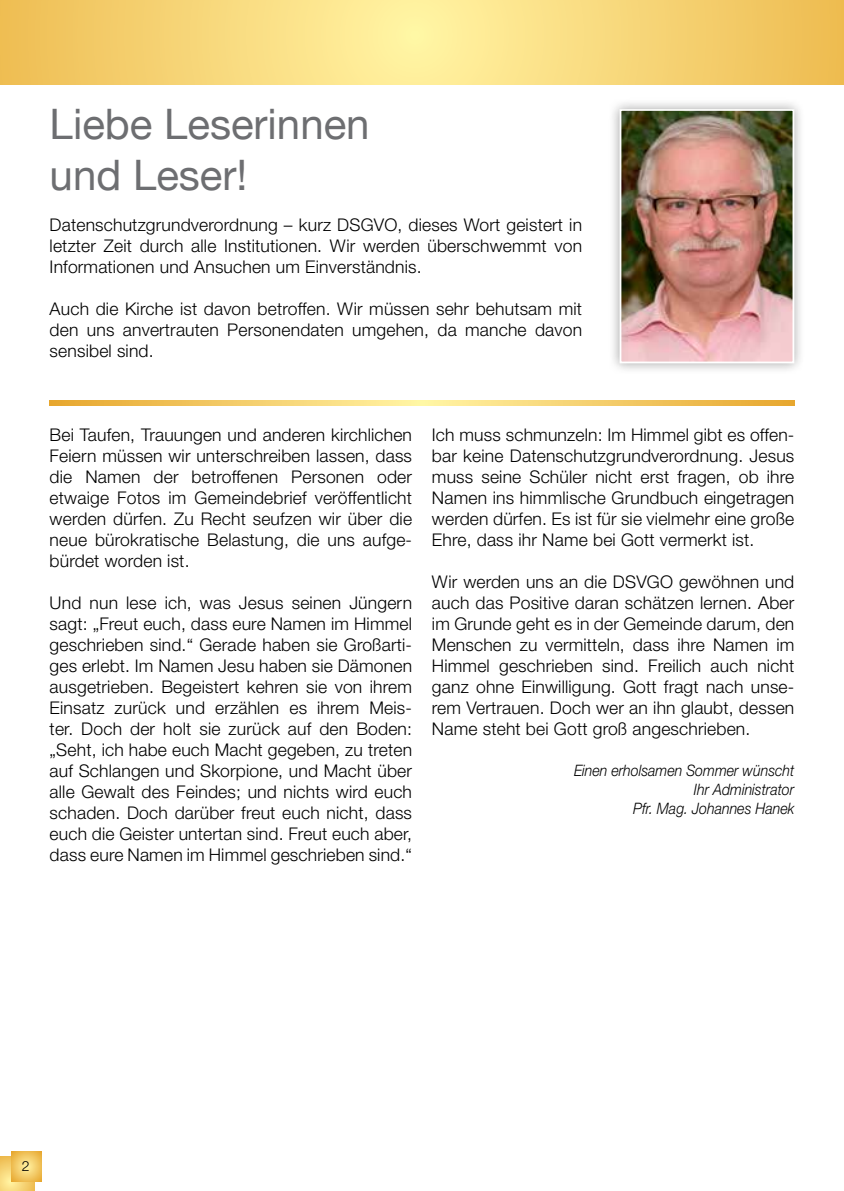
<style>
.page{position:relative;width:844px;height:1191px;background:#fff}
.page>*{position:absolute;margin:0;border:0;box-sizing:border-box;transform-origin:0 0}
.t1{font:42px/50.4px "Helvetica Neue";color:#6d6e71}
.t2{font:300 17.5px/21px "Helvetica Neue";letter-spacing:.01em;color:#000;text-align:justify}
.t3{font:italic 300 15.75px/19.2px "Helvetica Neue";color:#000;text-align:right;scale:.9 1}
.t4{font:300 14px "Helvetica Neue";color:#000}
</style>
<div class="page">
<svg style="left:0;top:1156px;width:35px;height:35px"></svg>
<svg style="left:11px;top:1151px;width:30px;height:30px"></svg>
<svg style="left:0;top:0;width:843px;height:84px;background:#f7d77a"></svg>
<svg style="left:50px;top:400px;width:744px;height:5px;background:#f3cc69"></svg>
<div style="left:608px;top:98px;width:197px;height:277px;background:#000;opacity:.35"></div>
<img style="left:622px;top:112px;width:169px;height:248px">
<div style="left:619px;top:109px;width:175px;height:254px;border:2px solid #fff"></div>
<h1 class="t1" style="left:50px;top:101px;width:321px">Liebe Leserinnen und Leser!</h1>
<p class="t2" style="left:50px;top:214px;width:534px">Datenschutzgrundverordnung – kurz DSGVO, dieses Wort geistert in letzter Zeit durch alle Institutionen. Wir werden überschwemmt von Informationen und Ansuchen um Einverständnis.</p>
<p class="t2" style="left:50px;top:298px;width:534px">Auch die Kirche ist davon betroffen. Wir müssen sehr behutsam mit den uns anvertrauten Personendaten umgehen, da manche davon sensibel sind.</p>
<p class="t2" style="left:50px;top:424px;width:364px">Bei Taufen, Trauungen und anderen kirchlichen Feiern müssen wir unterschreiben lassen, dass die Namen der betroffenen Personen oder etwaige Fotos im Gemeindebrief veröffentlicht werden dürfen. Zu Recht seufzen wir über die neue bürokratische Belastung, die uns aufge&shy;bürdet worden ist.</p>
<p class="t2" style="left:50px;top:592px;width:364px">Und nun lese ich, was Jesus seinen Jüngern sagt: „Freut euch, dass eure Namen im Himmel geschrieben sind.“ Gerade haben sie Großarti&shy;ges erlebt. Im Namen Jesu haben sie Dämonen ausgetrieben. Begeistert kehren sie von ihrem Einsatz zurück und erzählen es ihrem Meis&shy;ter. Doch der holt sie zurück auf den Boden: „Seht, ich habe euch Macht gegeben, zu treten auf Schlangen und Skorpione, und Macht über alle Gewalt des Feindes; und nichts wird euch schaden. Doch darüber freut euch nicht, dass euch die Geister untertan sind. Freut euch aber, dass eure Namen im Himmel geschrieben sind.“</p>
<p class="t2" style="left:432px;top:424px;width:364px">Ich muss schmunzeln: Im Himmel gibt es offen&shy;bar keine Datenschutzgrundverordnung. Jesus muss seine Schüler nicht erst fragen, ob ihre Namen ins himmlische Grundbuch eingetragen werden dürfen. Es ist für sie vielmehr eine große Ehre, dass ihr Name bei Gott vermerkt ist.</p>
<p class="t2" style="left:432px;top:571px;width:364px">Wir werden uns an die DSVGO gewöhnen und auch das Positive daran schätzen lernen. Aber im Grunde geht es in der Gemeinde darum, den Menschen zu vermitteln, dass ihre Namen im Himmel geschrieben sind. Freilich auch nicht ganz ohne Einwilligung. Gott fragt nach unse&shy;rem Vertrauen. Doch wer an ihn glaubt, dessen Name steht bei Gott groß angeschrieben.</p>
<p class="t3" style="left:574px;top:760px;width:246px">Einen erholsamen Sommer wünscht<br>Ihr Administrator<br>Pfr. Mag. Johannes Hanek</p>
<p class="t4" style="left:22px;top:1157px;width:9px">2</p>
</div>
